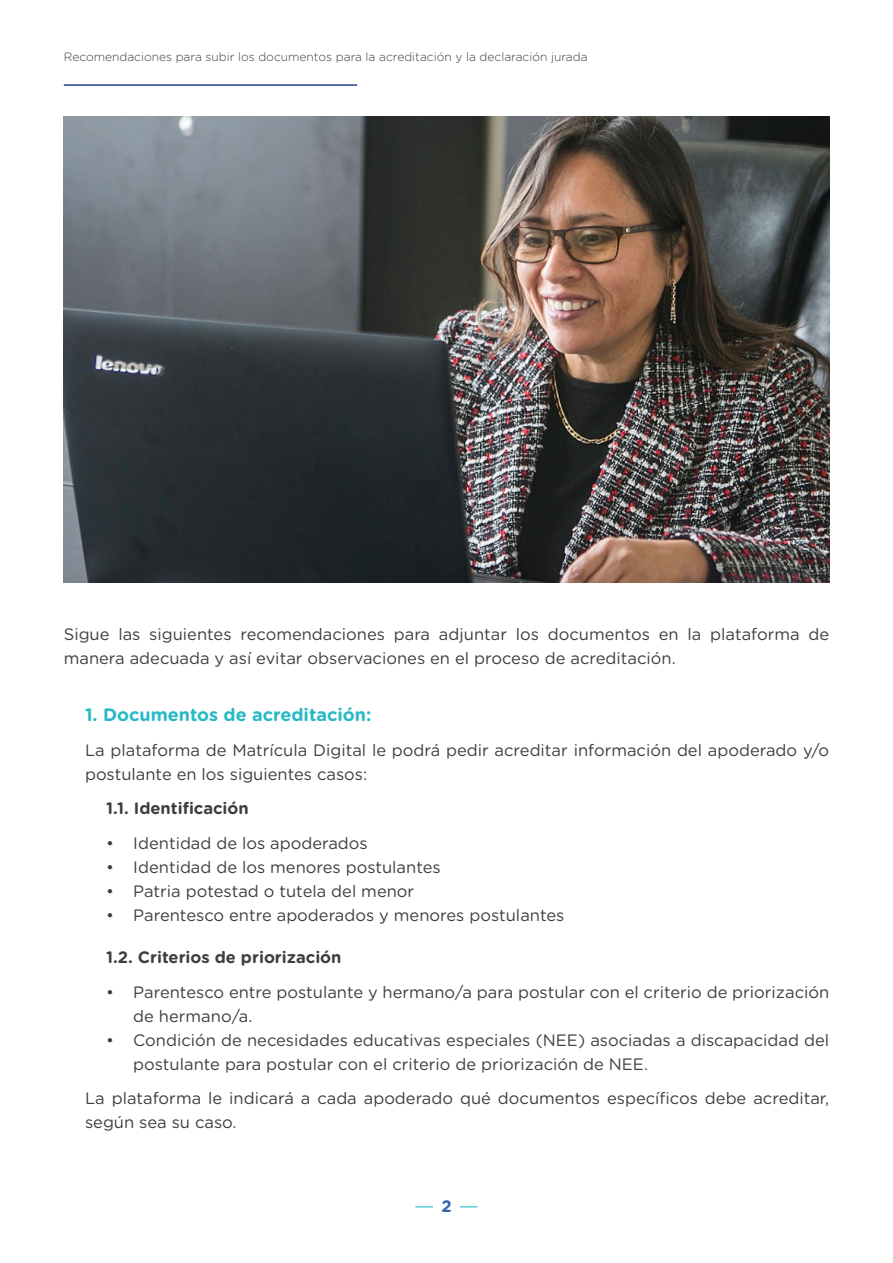
<style>
.page{position:relative;width:893px;height:1263px;background:#fff}
.page>*{position:absolute;margin:0;border:0;box-sizing:border-box;transform-origin:0 0}
.textos{font:700 18px "Gotham Rounded";color:#25bac5}
.textos-2{font:16.5px/24px "Gotham Rounded";color:#3e3e3f}
.textos-3{font:700 16.5px "Gotham Rounded";color:#3e3e3f}
.t1{font:700 16.5px "Gotham Rounded";color:#3464a9}
.t2{font:300 12px "Gotham Rounded";color:#3e3e3f}
</style>
<div class="page">
<svg style="left:415px;top:1206px;width:18px;height:1px"></svg>
<svg style="left:460px;top:1206px;width:17px;height:1px"></svg>
<hr style="left:64px;top:84px;width:293px;height:2px;background:#253f8e">
<img style="left:64px;top:117px;width:765px;height:466px">
<p class="t2" style="left:64px;top:49px;width:525px">Recomendaciones para subir los documentos para la acreditación y la declaración jurada</p>
<p class="textos-2" style="left:64px;top:622px;width:767px">Sigue las siguientes recomendaciones para adjuntar los documentos en la plataforma de manera adecuada y así evitar observaciones en el proceso de acreditación.</p>
<p class="textos" style="left:85px;top:702px;width:288px">1. Documentos de acreditación:</p>
<p class="textos-2" style="left:85px;top:737px;width:746px">La plataforma de Matrícula Digital le podrá pedir acreditar información del apoderado y/o postulante en los siguientes casos:</p>
<p class="textos-3" style="left:106px;top:796px;width:144px">1.1. Identificación</p>
<p class="textos-2" style="left:106px;top:830px;width:263px">• Identidad de los apoderados</p>
<p class="textos-2" style="left:106px;top:854px;width:336px">• Identidad de los menores postulantes</p>
<p class="textos-2" style="left:106px;top:878px;width:309px">• Patria potestad o tutela del menor</p>
<p class="textos-2" style="left:106px;top:902px;width:460px">• Parentesco entre apoderados y menores postulantes</p>
<p class="textos-3" style="left:106px;top:945px;width:237px">1.2. Criterios de priorización</p>
<p class="textos-2" style="left:133px;top:979px;width:697px;text-indent:-27px">• Parentesco entre postulante y hermano/a para postular con el criterio de priorización de hermano/a.</p>
<p class="textos-2" style="left:133px;top:1027px;width:697px;text-indent:-27px">• Condición de necesidades educativas especiales (NEE) asociadas a discapacidad del postulante para postular con el criterio de priorización de NEE.</p>
<p class="textos-2" style="left:85px;top:1085px;width:746px">La plataforma le indicará a cada apoderado qué documentos específicos debe acreditar, según sea su caso.</p>
<p class="t1" style="left:441px;top:1194px;width:12px">2</p>
</div>
